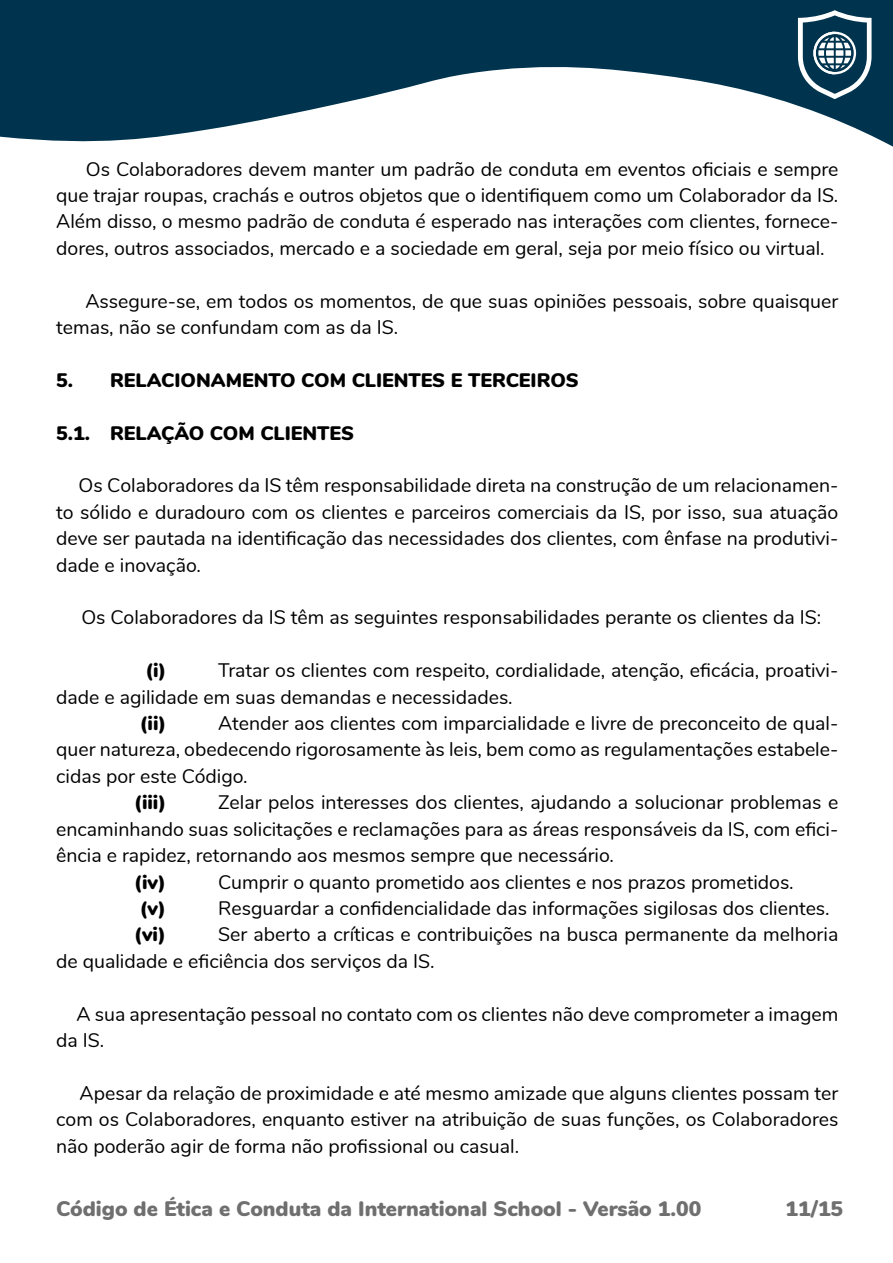
<style>
.page{position:relative;width:893px;height:1263px;background:#fff}
.page>*{position:absolute;margin:0;border:0;box-sizing:border-box;transform-origin:0 0}
.t1{font:900 21px "Nunito";color:#706f6f}
.t2{font:19.5px/26.4px "Nunito";color:#000;text-align:justify}
.t3{font:900 19.5px "Nunito";color:#000}
</style>
<div class="page">
<svg style="left:0;top:0;width:893px;height:147px;fill:#00344e"></svg>
<svg style="left:798px;top:10px;width:73px;height:89px"></svg>
<p class="t2" style="left:56px;top:154px;width:784px;text-indent:30px">Os Colaboradores devem manter um padrão de conduta em eventos oficiais e sempre que trajar roupas, crachás e outros objetos que o identifiquem como um Colaborador da IS.<br>Além disso, o mesmo padrão de conduta é esperado nas interações com clientes, fornece&shy;dores, outros associados, mercado e a sociedade em geral, seja por meio físico ou virtual.</p>
<p class="t2" style="left:56px;top:286px;width:784px;text-indent:29px">Assegure-se, em todos os momentos, de que suas opiniões pessoais, sobre quaisquer temas, não se confundam com as da IS.</p>
<p class="t3" style="left:56px;top:365px;width:524px">5. RELACIONAMENTO COM CLIENTES E TERCEIROS</p>
<p class="t3" style="left:56px;top:418px;width:299px">5.1. RELAÇÃO COM CLIENTES</p>
<p class="t2" style="left:56px;top:471px;width:784px;text-indent:22px">Os Colaboradores da IS têm responsabilidade direta na construção de um relacionamen&shy;to sólido e duradouro com os clientes e parceiros comerciais da IS, por isso, sua atuação deve ser pautada na identificação das necessidades dos clientes, com ênfase na produtivi&shy;dade e inovação.</p>
<p class="t2" style="left:81px;top:603px;width:741px">Os Colaboradores da IS têm as seguintes responsabilidades perante os clientes da IS:</p>
<p class="t3" style="left:145px;top:656px;width:23px">(i)</p>
<p class="t2" style="left:56px;top:656px;width:784px;text-indent:162px">Tratar os clientes com respeito, cordialidade, atenção, eficácia, proativi&shy;dade e agilidade em suas demandas e necessidades.</p>
<p class="t3" style="left:140px;top:709px;width:28px">(ii)</p>
<p class="t2" style="left:56px;top:709px;width:784px;text-indent:162px">Atender aos clientes com imparcialidade e livre de preconceito de qual&shy;quer natureza, obedecendo rigorosamente às leis, bem como as regulamentações estabele&shy;cidas por este Código.</p>
<p class="t3" style="left:134px;top:788px;width:33px">(iii)</p>
<p class="t2" style="left:56px;top:788px;width:784px;text-indent:162px">Zelar pelos interesses dos clientes, ajudando a solucionar problemas e encaminhando suas solicitações e reclamações para as áreas responsáveis da IS, com efici&shy;ência e rapidez, retornando aos mesmos sempre que necessário.</p>
<p class="t3" style="left:134px;top:867px;width:33px">(iv)</p>
<p class="t2" style="left:218px;top:867px;width:577px">Cumprir o quanto prometido aos clientes e nos prazos prometidos.</p>
<p class="t3" style="left:140px;top:894px;width:28px">(v)</p>
<p class="t2" style="left:218px;top:894px;width:613px">Resguardar a confidencialidade das informações sigilosas dos clientes.</p>
<p class="t3" style="left:134px;top:920px;width:33px">(vi)</p>
<p class="t2" style="left:56px;top:920px;width:784px;text-indent:162px">Ser aberto a críticas e contribuições na busca permanente da melhoria de qualidade e eficiência dos serviços da IS.</p>
<p class="t2" style="left:56px;top:999px;width:784px;text-indent:20px">A sua apresentação pessoal no contato com os clientes não deve comprometer a imagem da IS.</p>
<p class="t2" style="left:56px;top:1079px;width:784px;text-indent:23px">Apesar da relação de proximidade e até mesmo amizade que alguns clientes possam ter com os Colaboradores, enquanto estiver na atribuição de suas funções, os Colaboradores não poderão agir de forma não profissional ou casual.</p>
<p class="t1" style="left:56px;top:1193px;width:647px">Código de Ética e Conduta da International School - Versão 1.00</p>
<p class="t1" style="left:785px;top:1193px;width:59px">11/15</p>
</div>
